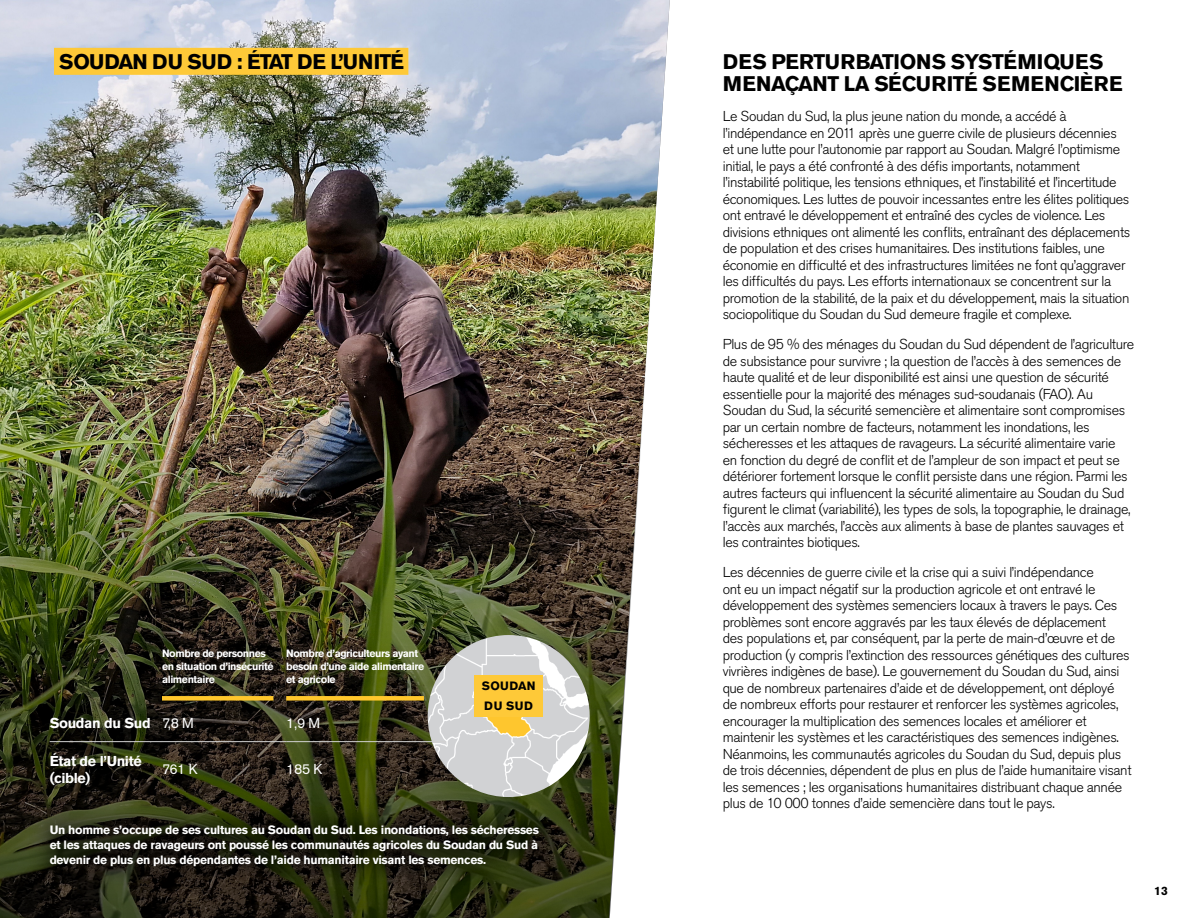
<style>
.page{position:relative;width:1188px;height:918px;background:#fff}
.page>*{position:absolute;margin:0;border:0;box-sizing:border-box;transform-origin:0 0}
.Headline2-Black{font:700 21px/22.5px "Akzidenz Grotesk Std";letter-spacing:-.015em;color:#000}
.Bug{font:700 21px "Akzidenz Grotesk Std";letter-spacing:-.03em;color:#000}
.Body{font:300 14.25px/16.5px "Akzidenz Grotesk Std";letter-spacing:-.025em;color:#000}
.t1{font:700 14.25px/16.5px "Akzidenz Grotesk Std";letter-spacing:-.025em;color:#fff}
.t2{font:14.25px "Akzidenz Grotesk Std";letter-spacing:-.025em;color:#fff}
.Photo_Caption-Over-Photo{font:700 12px/15px "Akzidenz Grotesk Std";letter-spacing:-.025em;color:#fff;text-align:justify}
.Body-2{font:700 12px/19.5px "Akzidenz Grotesk Std";letter-spacing:.035em;color:#000}
.t3{font:700 10.5px/12.6px "Akzidenz Grotesk Std";letter-spacing:-.04em;color:#fff}
</style>
<div class="page">
<img style="left:0;top:0;width:670px;height:918px">
<img style="left:428px;top:635px;width:162px;height:162px;border-radius:81px">
<div style="left:29px;top:804px;width:531px;height:83px;background:#000;opacity:.75"></div>
<div style="left:475px;top:675px;width:68px;height:41px;background:#fec938"></div>
<hr style="left:50px;top:741px;width:112px;height:1px;background:#d1d1d1">
<hr style="left:162px;top:741px;width:124px;height:1px;background:#d1d1d1">
<hr style="left:286px;top:741px;width:160px;height:1px;background:#d1d1d1">
<div style="left:162px;top:696px;width:111px;height:5px;background:#ffc72c"></div>
<div style="left:286px;top:696px;width:138px;height:5px;background:#ffc72c"></div>
<div style="left:54px;top:48px;width:354px;height:27px;background:#fec938"></div>
<p class="Bug" style="left:59px;top:49px;width:346px">SOUDAN DU SUD : ÉTAT DE L’UNITÉ</p>
<p class="t3" style="left:162px;top:647px;width:113px">Nombre de personnes en situation d’insécurité alimentaire</p>
<p class="t3" style="left:286px;top:647px;width:140px">Nombre d’agriculteurs ayant besoin d’une aide alimentaire et agricole</p>
<p class="t1" style="left:50px;top:715px;width:103px">Soudan du Sud</p>
<p class="t2" style="left:162px;top:715px;width:33px">7,8 M</p>
<p class="t2" style="left:286px;top:715px;width:35px">1,9 M</p>
<p class="t1" style="left:50px;top:753px;width:94px">État de l’Unité (cible)</p>
<p class="t2" style="left:162px;top:761px;width:37px">761 K</p>
<p class="t2" style="left:286px;top:761px;width:38px">185 K</p>
<p class="Body-2" style="left:482px;top:676px;width:55px">SOUDAN<br>DU SUD</p>
<p class="Photo_Caption-Over-Photo" style="left:50px;top:822px;width:491px">Un homme s’occupe de ses cultures au Soudan du Sud. Les inondations, les sécheresses et les attaques de ravageurs ont poussé les communautés agricoles du Soudan du Sud à devenir de plus en plus dépendantes de l’aide humanitaire visant les semences.</p>
<p class="Headline2-Black" style="left:723px;top:50px;width:401px">DES PERTURBATIONS SYSTÉMIQUES<br>MENAÇANT LA SÉCURITÉ SEMENCIÈRE</p>
<p class="Body" style="left:723px;top:108px;width:409px">Le Soudan du Sud, la plus jeune nation du monde, a accédé à l’indépendance en 2011 après une guerre civile de plusieurs décennies et une lutte pour l’autonomie par rapport au Soudan. Malgré l’optimisme initial, le pays a été confronté à des défis importants, notamment l’instabilité politique, les tensions ethniques, et l’instabilité et l’incertitude économiques. Les luttes de pouvoir incessantes entre les élites politiques ont entravé le développement et entraîné des cycles de violence. Les divisions ethniques ont alimenté les conflits, entraînant des déplacements de population et des crises humanitaires. Des institutions faibles, une économie en difficulté et des infrastructures limitées ne font qu’aggraver les difficultés du pays. Les efforts internationaux se concentrent sur la promotion de la stabilité, de la paix et du développement, mais la situation sociopolitique du Soudan du Sud demeure fragile et complexe.</p>
<p class="Body" style="left:723px;top:336px;width:413px">Plus de 95 % des ménages du Soudan du Sud dépendent de l’agriculture de subsistance pour survivre ; la question de l’accès à des semences de haute qualité et de leur disponibilité est ainsi une question de sécurité essentielle pour la majorité des ménages sud-soudanais (FAO). Au Soudan du Sud, la sécurité semencière et alimentaire sont compromises par un certain nombre de facteurs, notamment les inondations, les sécheresses et les attaques de ravageurs. La sécurité alimentaire varie<br>en fonction du degré de conflit et de l’ampleur de son impact et peut se détériorer fortement lorsque le conflit persiste dans une région. Parmi les autres facteurs qui influencent la sécurité alimentaire au Soudan du Sud figurent le climat (variabilité), les types de sols, la topographie, le drainage, l’accès aux marchés, l’accès aux aliments à base de plantes sauvages et les contraintes biotiques.</p>
<p class="Body" style="left:723px;top:564px;width:410px">Les décennies de guerre civile et la crise qui a suivi l’indépendance<br>ont eu un impact négatif sur la production agricole et ont entravé le développement des systèmes semenciers locaux à travers le pays. Ces problèmes sont encore aggravés par les taux élevés de déplacement<br>des populations et, par conséquent, par la perte de main-d’œuvre et de production (y compris l’extinction des ressources génétiques des cultures vivrières indigènes de base). Le gouvernement du Soudan du Sud, ainsi que de nombreux partenaires d’aide et de développement, ont déployé de nombreux efforts pour restaurer et renforcer les systèmes agricoles, encourager la multiplication des semences locales et améliorer et maintenir les systèmes et les caractéristiques des semences indigènes.<br>Néanmoins, les communautés agricoles du Soudan du Sud, depuis plus de trois décennies, dépendent de plus en plus de l’aide humanitaire visant les semences ; les organisations humanitaires distribuant chaque année plus de 10 000 tonnes d’aide semencière dans tout le pays.</p>
<p class="Body-2" style="left:1154px;top:881px;width:15px">13</p>
</div>
